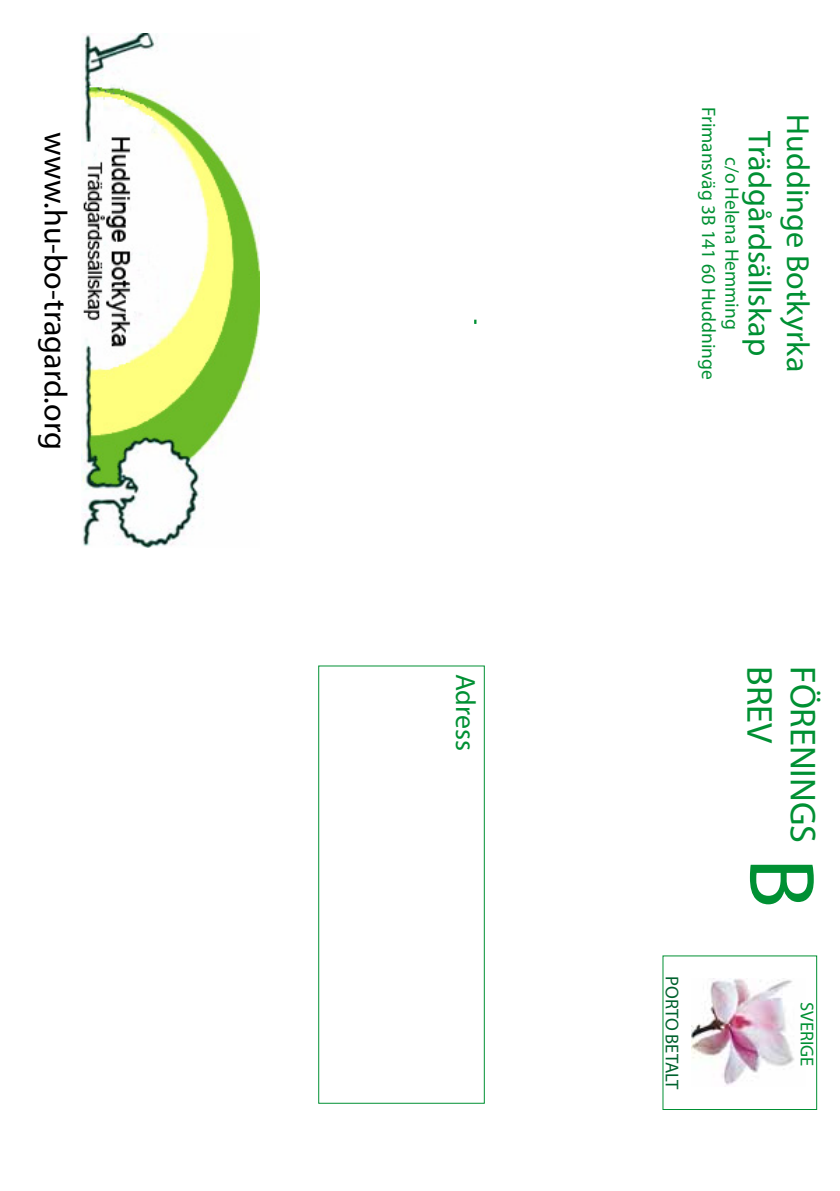
<style>
.page{position:relative;width:840px;height:1191px;background:#fff}
.page>*{position:absolute;margin:0;border:0;box-sizing:border-box;transform-origin:0 0}
.t1{font:93px "Myriad Pro";color:#009033}
.t2{font:36.2px "Myriad Pro";color:#009033}
.t3{font:32px/38.4px "Myriad Pro";color:#009033;text-align:center}
.t4{font:32px "Myriad Pro";color:#000}
.t5{font:27.8px "Myriad Pro";color:#009033}
.t6{font:19.4px/23.4px "Myriad Pro";color:#009033;text-align:center}
.t7{font:18.6px "Myriad Pro";color:#00622e}
.t8{font:18.6px "Myriad Pro";color:#009033}
</style>
<div class="page">
<img style="left:82px;top:34px;width:178px;height:514px">
<img style="left:691px;top:978px;width:103px;height:109px">
<div style="left:318px;top:666px;width:166px;height:437px;border:1px solid #009033"></div>
<h3 class="t4" style="left:75px;top:132px;width:319px;rotate:90deg">www.hu-bo-tragard.org</h3>
<h3 class="t5" style="left:482px;top:673px;width:79px;rotate:90deg">Adress</h3>
<p class="t6" style="left:743px;top:107px;width:274px;rotate:90deg">c/o Helena Hemming<br>Frimansväg 3B 141 60 Huddninge</p>
<h3 class="t3" style="left:817px;top:114px;width:259px;rotate:90deg">Huddinge Botkyrka<br>Trädgårdsällskap</h3>
<p class="t7" style="left:683px;top:976px;width:115px;rotate:90deg">PORTO BETALT</p>
<h2 class="t2" style="left:781px;top:666px;width:79px;rotate:90deg">BREV</h2>
<h2 class="t2" style="left:825px;top:666px;width:179px;rotate:90deg">FÖRENINGS</h2>
<h1 class="t1" style="left:838px;top:857px;width:52px;rotate:90deg">B</h1>
<p class="t8" style="left:818px;top:1002px;width:66px;rotate:90deg">SVERIGE</p>
</div>
